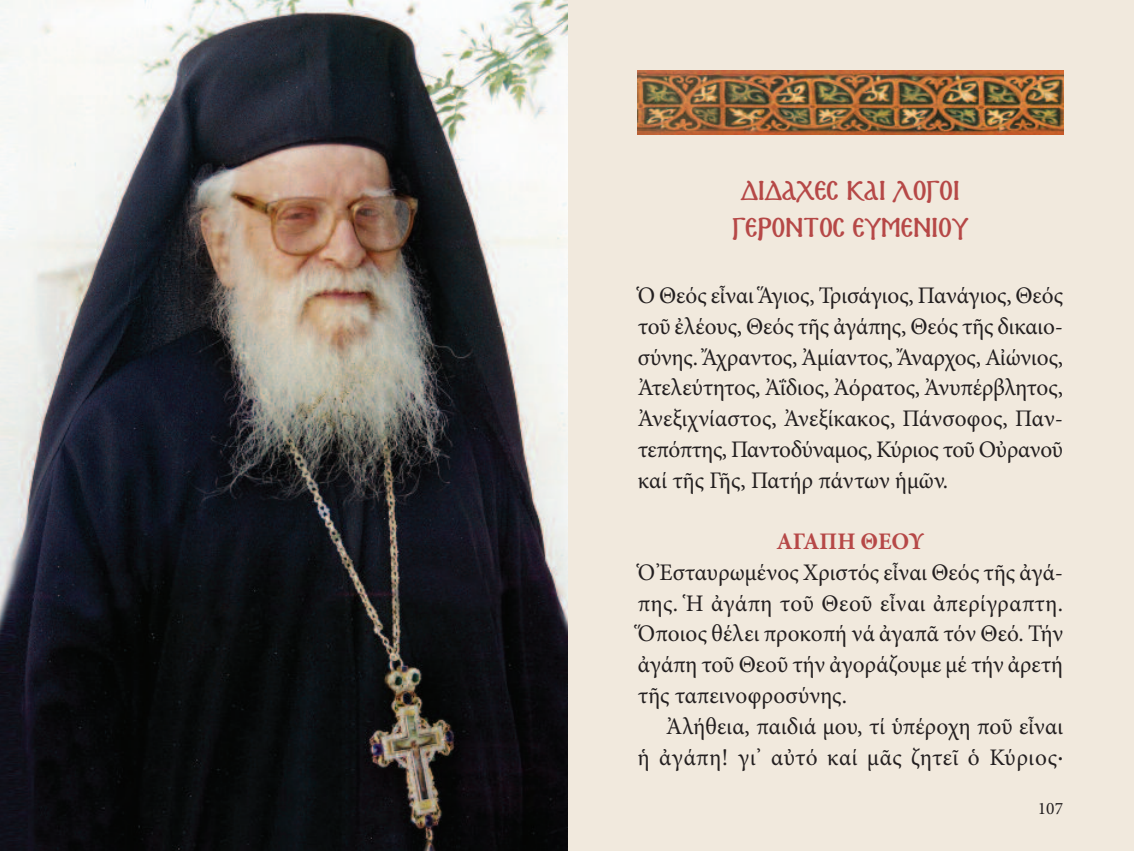
<style>
.page{position:relative;width:1134px;height:851px;background:#fff}
.page>*{position:absolute;margin:0;border:0;box-sizing:border-box;transform-origin:0 0}
.t1{font:700 24px/37.5px "KS Bouletee";letter-spacing:.015em;color:#b64847;text-align:center;scale:1.1 1}
.t2{font:23.75px/30.8px "Minion Pro";color:#231f20;text-align:justify}
.t3{font:700 23.75px "Minion Pro";color:#b64847}
.t4{font:17.5px "Minion Pro";color:#231f20}
</style>
<div class="page">
<div style="left:0;top:0;width:1134px;height:850px;background:#f1e9dd"></div>
<img style="left:0;top:0;width:567px;height:850px">
<img style="left:638px;top:71px;width:425px;height:64px">
<p class="t1" style="left:733px;top:174px;width:215px">ΔΙΔΑΧΕΣ ΚΑΙ ΛΟΓΟΙ<br>ΓΕΡΟΝΤΟΣ ΕΥΜΕΝΙΟΥ</p>
<p class="t2" style="left:638px;top:282px;width:427px">Ὁ Θεός εἶναι Ἅγιος, Τρισάγιος, Πανάγιος, Θεός τοῦ ἐλέους, Θεός τῆς ἀγάπης, Θεός τῆς δικαιο&shy;σύνης. Ἄχραντος, Ἀμίαντος, Ἄναρχος, Αἰώνιος, Ἀτελεύτητος, Ἀΐδιος, Ἀόρατος, Ἀνυπέρβλητος, Ἀνεξιχνίαστος, Ἀνεξίκακος, Πάνσοφος, Παν&shy;τεπόπτης, Παντοδύναμος, Κύριος τοῦ Οὐρανοῦ καί τῆς Γῆς, Πατήρ πάντων ἡμῶν.</p>
<p class="t3" style="left:776px;top:532px;width:149px">ΑΓΑΠΗ ΘΕΟΥ</p>
<p class="t2" style="left:638px;top:559px;width:427px">Ὁ Ἐσταυρωμένος Χριστός εἶναι Θεός τῆς ἀγά&shy;πης. Ἡ ἀγάπη τοῦ Θεοῦ εἶναι ἀπερίγραπτη.<br>Ὅποιος θέλει προκοπή νά ἀγαπᾶ τόν Θεό. Τήν ἀγάπη τοῦ Θεοῦ τήν ἀγοράζουμε μέ τήν ἀρετή τῆς ταπεινοφροσύνης.</p>
<p class="t2" style="left:638px;top:712px;width:427px;text-align:right">Ἀλήθεια, παιδιά μου, τί ὑπέροχη ποῦ εἶναι<br>ἡ ἀγάπη! γι’ αὐτό καί μᾶς ζητεῖ ὁ Κύριος·</p>
<p class="t4" style="left:1038px;top:801px;width:27px">107</p>
</div>
